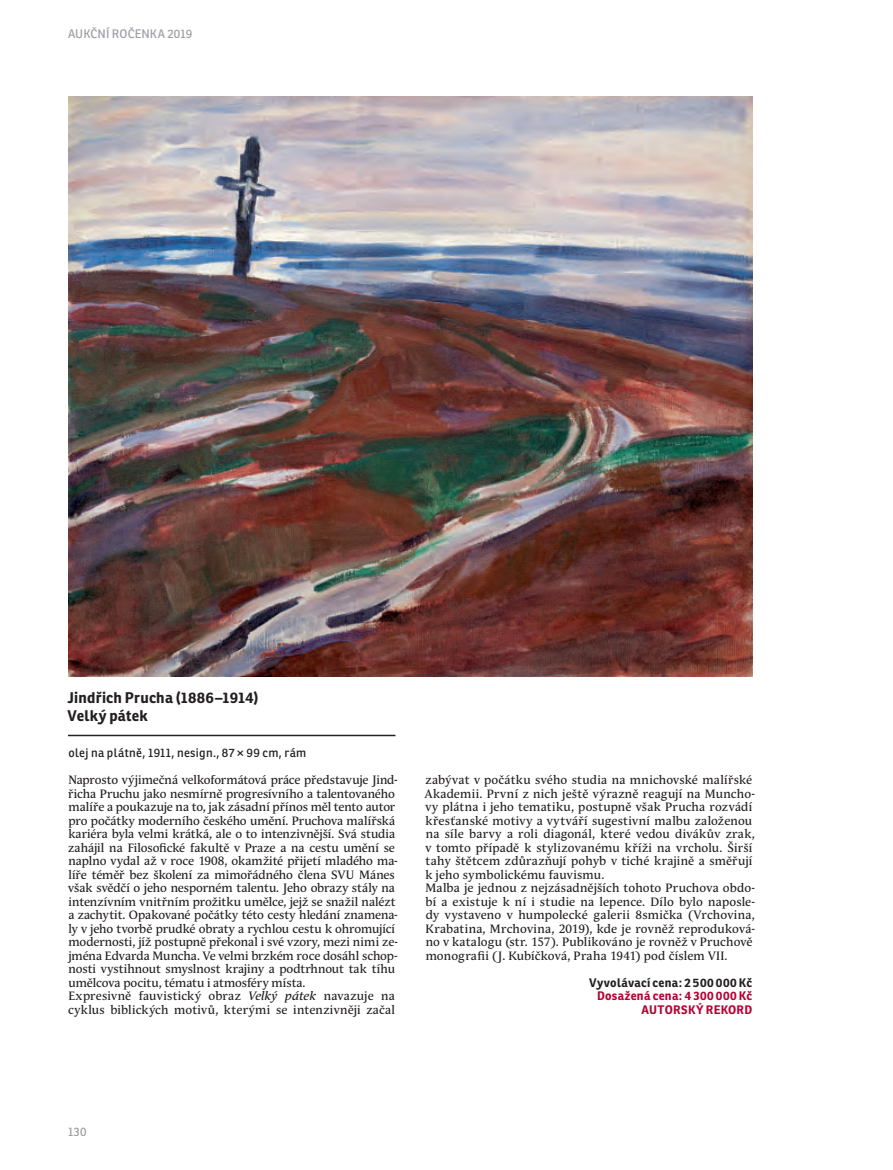
<style>
.page{position:relative;width:893px;height:1170px;background:#fff}
.page>*{position:absolute;margin:0;border:0;box-sizing:border-box;transform-origin:0 0}
.t1{font:700 15px/18px "Ronnia";letter-spacing:.015em;color:#231f20}
.t2{font:12px/13.5px "Andulka Text Pro";letter-spacing:.005em;color:#231f20}
.t3{font:12px "Ronnia";letter-spacing:.025em;color:#231f20}
.t4{font:700 12px/13.5px "Ronnia";letter-spacing:.025em;color:#b30437;text-align:right}
.t5{font:700 12px "Ronnia";letter-spacing:.03em;color:#231f20}
.t6{font:12px "Ronnia";letter-spacing:.015em;color:#9d9ea7}
.s1{font-style:italic}
</style>
<div class="page">
<hr style="left:68px;top:734px;width:327px;height:2px;background:#231f20">
<img style="left:68px;top:96px;width:685px;height:580px">
<p class="t6" style="left:68px;top:30px;width:126px">AUKČNÍ ROČENKA 2019</p>
<p class="t1" style="left:67px;top:690px;width:193px">Jindřich Prucha (1886–1914)<br>Velký pátek</p>
<p class="t3" style="left:68px;top:748px;width:240px">olej na plátně, 1911, nesign., 87 × 99 cm, rám</p>
<p class="t2" style="left:68px;top:774px;width:331px">Naprosto výjimečná velkoformátová práce představuje Jind&shy;řicha Pruchu jako nesmírně progresívního a talentovaného malíře a poukazuje na to, jak zásadní přínos měl tento autor pro počátky moderního českého umění. Pruchova malířská kariéra byla velmi krátká, ale o to intenzivnější. Svá studia zahájil na Filosofické fakultě v Praze a na cestu umění se naplno vydal až v roce 1908, okamžité přijetí mladého ma&shy;líře téměř bez školení za mimořádného člena SVU Mánes však svědčí o jeho nesporném talentu. Jeho obrazy stály na intenzívním vnitřním prožitku umělce, jejž se snažil nalézt a zachytit. Opakované počátky této cesty hledání znamena&shy;ly v jeho tvorbě prudké obraty a rychlou cestu k ohromující modernosti, jíž postupně překonal i své vzory, mezi nimi ze&shy;jména Edvarda Muncha. Ve velmi brzkém roce dosáhl schop&shy;nosti vystihnout smyslnost krajiny a podtrhnout tak tíhu umělcova pocitu, tématu i atmosféry místa.<br>Expresivně fauvistický obraz <span class="s1">Velký pátek</span> navazuje na cyklus biblických motivů, kterými se intenzivněji začal</p>
<p class="t2" style="left:425px;top:774px;width:332px">zabývat v počátku svého studia na mnichovské malířské Akademii. První z nich ještě výrazně reagují na Muncho&shy;vy plátna i jeho tematiku, postupně však Prucha rozvádí křesťanské motivy a vytváří sugestivní malbu založenou na síle barvy a roli diagonál, které vedou divákův zrak, v tomto případě k stylizovanému kříži na vrcholu. Širší tahy štětcem zdůrazňují pohyb v tiché krajině a směřují k jeho symbolickému fauvismu.<br>Malba je jednou z nejzásadnějších tohoto Pruchova obdo&shy;bí a existuje k ní i studie na lepence. Dílo bylo naposle&shy;dy vystaveno v humpolecké galerii 8smička (Vrchovina, Krabatina, Mrchovina, 2019), kde je rovněž reproduková&shy;no v katalogu (str. 157). Publikováno je rovněž v Pruchově monografii (J. Kubíčková, Praha 1941) pod číslem VII.</p>
<p class="t5" style="left:589px;top:978px;width:165px">Vyvolávací cena: 2 500 000 Kč</p>
<p class="t4" style="left:597px;top:990px;width:157px">Dosažená cena: 4 300 000 Kč<br>AUTORSKÝ REKORD</p>
<p class="t6" style="left:68px;top:1127px;width:20px">130</p>
</div>
